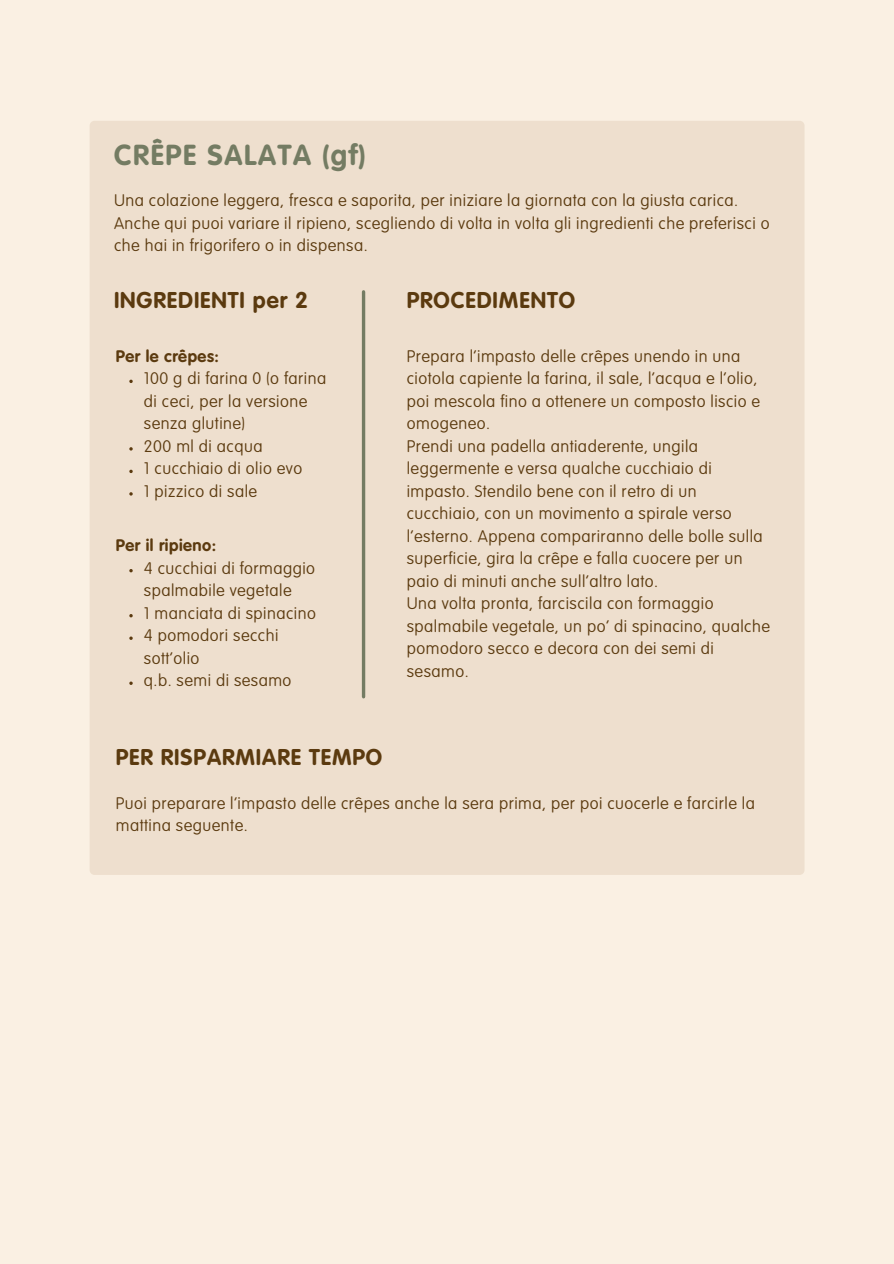
<style>
.page{position:relative;width:894px;height:1264px;background:#fff}
.page>*{position:absolute;margin:0;border:0;box-sizing:border-box;transform-origin:0 0}
.t1{font:700 28.5px "VAG Rounded LT Pro";letter-spacing:.06em;color:#747c63}
.t2{font:700 22.5px "VAG Rounded LT Pro";letter-spacing:.04em;color:#5b3a0f}
.t3{font:100 16.5px/22.5px "VAG Rounded LT Pro";letter-spacing:.03em;color:#5b3a0f}
.t4{font:700 16.5px "VAG Rounded LT Pro";letter-spacing:.03em;color:#5b3a0f}
</style>
<div class="page">
<div style="left:0;top:0;width:893px;height:1263px;background:#faf0e3"></div>
<div style="left:90px;top:121px;width:714px;height:754px;background:#eedfce;border-radius:5px"></div>
<hr style="left:362px;top:292px;width:3px;height:404px;background:#747c63">
<svg style="left:129px;top:569px;width:4px;height:3px"></svg>
<svg style="left:129px;top:614px;width:4px;height:3px"></svg>
<svg style="left:129px;top:636px;width:4px;height:4px"></svg>
<svg style="left:129px;top:681px;width:4px;height:4px"></svg>
<svg style="left:129px;top:379px;width:4px;height:4px"></svg>
<svg style="left:129px;top:447px;width:4px;height:3px"></svg>
<svg style="left:129px;top:469px;width:4px;height:4px"></svg>
<svg style="left:129px;top:492px;width:4px;height:3px"></svg>
<p class="t1" style="left:114px;top:143px;width:253px">CRÊPE SALATA (gf)</p>
<h2 class="t3" style="left:114px;top:190px;width:657px">Una colazione leggera, fresca e saporita, per iniziare la giornata con la giusta carica.<br>Anche qui puoi variare il ripieno, scegliendo di volta in volta gli ingredienti che preferisci o che hai in frigorifero o in dispensa.</h2>
<p class="t2" style="left:114px;top:291px;width:195px">INGREDIENTI per 2</p>
<h4 class="t2" style="left:406px;top:291px;width:170px">PROCEDIMENTO</h4>
<p class="t4" style="left:116px;top:349px;width:105px">Per le crêpes:</p>
<h2 class="t3" style="left:144px;top:368px;width:184px">100 g di farina 0 (o farina di ceci, per la versione senza glutine)</h2>
<p class="t3" style="left:144px;top:436px;width:120px">200 ml di acqua</p>
<p class="t3" style="left:144px;top:458px;width:160px">1 cucchiaio di olio evo</p>
<p class="t3" style="left:144px;top:481px;width:115px">1 pizzico di sale</p>
<h4 class="t4" style="left:116px;top:538px;width:102px">Per il ripieno:</h4>
<p class="t3" style="left:144px;top:558px;width:173px">4 cucchiai di formaggio spalmabile vegetale</p>
<p class="t3" style="left:144px;top:603px;width:174px">1 manciata di spinacino</p>
<p class="t3" style="left:144px;top:625px;width:136px">4 pomodori secchi sott’olio</p>
<p class="t3" style="left:144px;top:670px;width:149px">q.b. semi di sesamo</p>
<h1 class="t3" style="left:406px;top:346px;width:355px">Prepara l’impasto delle crêpes unendo in una ciotola capiente la farina, il sale, l’acqua e l’olio, poi mescola fino a ottenere un composto liscio e omogeneo.</h1>
<p class="t3" style="left:406px;top:436px;width:357px">Prendi una padella antiaderente, ungila leggermente e versa qualche cucchiaio di impasto. Stendilo bene con il retro di un cucchiaio, con un movimento a spirale verso l’esterno. Appena compariranno delle bolle sulla superficie, gira la crêpe e falla cuocere per un paio di minuti anche sull’altro lato.</p>
<h3 class="t3" style="left:406px;top:593px;width:364px">Una volta pronta, farciscila con formaggio spalmabile vegetale, un po’ di spinacino, qualche pomodoro secco e decora con dei semi di sesamo.</h3>
<p class="t2" style="left:116px;top:748px;width:268px">PER RISPARMIARE TEMPO</p>
<p class="t3" style="left:116px;top:793px;width:640px">Puoi preparare l’impasto delle crêpes anche la sera prima, per poi cuocerle e farcirle la mattina seguente.</p>
</div>
